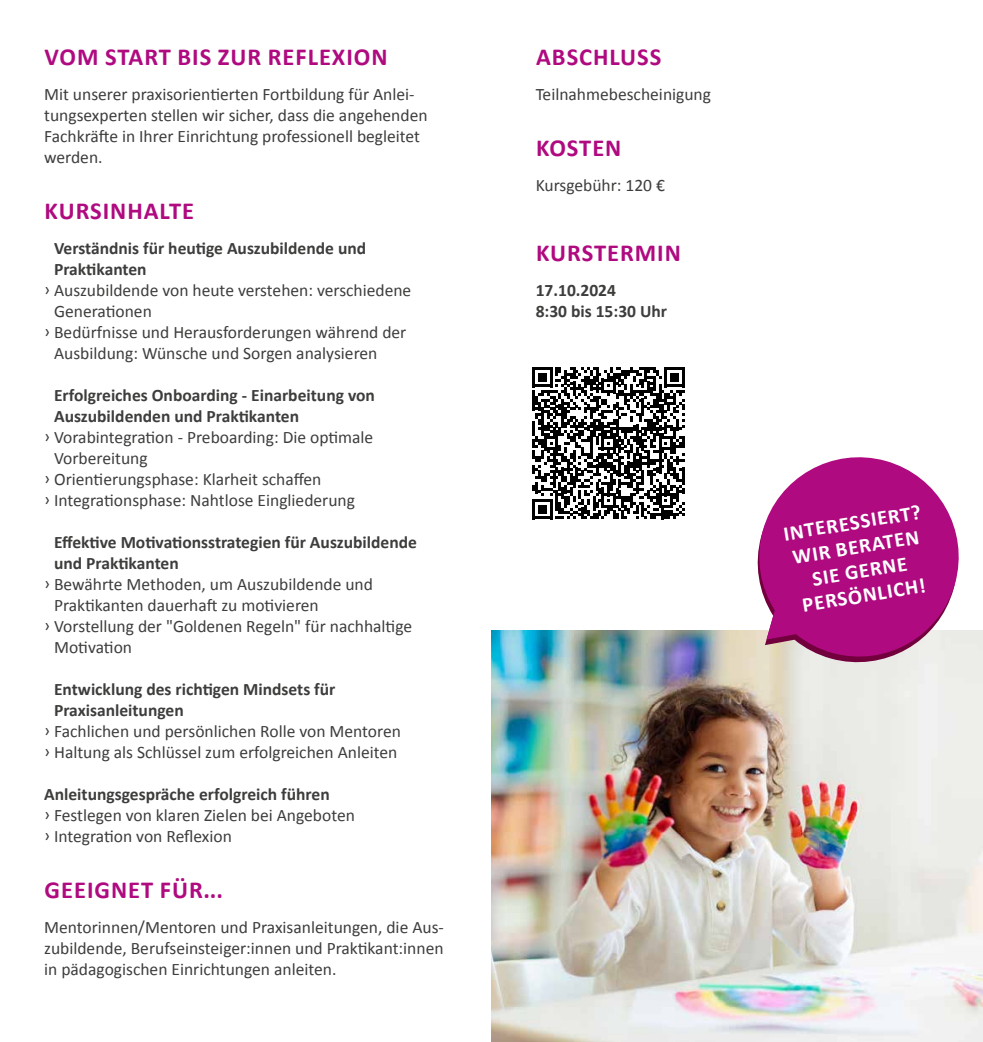
<style>
.page{position:relative;width:983px;height:1042px;background:#fff}
.page>*{position:absolute;margin:0;border:0;box-sizing:border-box;transform-origin:0 0}
.t1{font:700 24.5px "Calibri";letter-spacing:.04em;color:#af0a7f}
.t2{font:700 21px/24.5px "Calibri";color:#fff;text-align:center}
.t3{font:17.5px/21px "Calibri";color:#3d3d3c}
.t4{font:700 17.5px/21px "Calibri";color:#3d3d3c}
</style>
<div class="page">
<img style="left:491px;top:631px;width:491px;height:411px">
<svg style="left:753px;top:630px;width:214px;height:43px"></svg>
<svg style="left:754px;top:457px;width:215px;height:210px;fill:#af0a7f"></svg>
<svg style="left:532px;top:367px;width:152px;height:152px"></svg>
<h1 class="t1" style="left:45px;top:40px;width:344px">VOM START BIS ZUR REFLEXION</h1>
<p class="t3" style="left:44px;top:83px;width:385px">Mit unserer praxisorientierten Fortbildung für Anlei&shy;tungsexperten stellen wir sicher, dass die angehenden Fachkräfte in Ihrer Einrichtung professionell begleitet werden.</p>
<h1 class="t1" style="left:45px;top:194px;width:151px">KURSINHALTE</h1>
<p class="t4" style="left:54px;top:237px;width:313px">Verständnis für heutige Auszubildende und<br>Praktikanten</p>
<p class="t3" style="left:44px;top:279px;width:368px">ͧ Auszubildende von heute verstehen: verschiedene</p>
<p class="t3" style="left:54px;top:300px;width:99px">Generationen</p>
<p class="t3" style="left:44px;top:321px;width:363px">ͧ Bedürfnisse und Herausforderungen während der</p>
<p class="t3" style="left:54px;top:342px;width:325px">Ausbildung: Wünsche und Sorgen analysieren</p>
<p class="t4" style="left:54px;top:384px;width:322px">Erfolgreiches Onboarding - Einarbeitung von<br>Auszubildenden und Praktikanten</p>
<p class="t3" style="left:44px;top:426px;width:330px">ͧ Vorabintegration - Preboarding: Die optimale</p>
<p class="t3" style="left:54px;top:447px;width:95px">Vorbereitung</p>
<p class="t3" style="left:44px;top:468px;width:279px">ͧ Orientierungsphase: Klarheit schaffen</p>
<p class="t3" style="left:44px;top:489px;width:312px">ͧ Integrationsphase: Nahtlose Eingliederung</p>
<p class="t4" style="left:54px;top:531px;width:364px">Effektive Motivationsstrategien für Auszubildende und Praktikanten</p>
<p class="t3" style="left:44px;top:573px;width:330px">ͧ Bewährte Methoden, um Auszubildende und</p>
<p class="t3" style="left:54px;top:594px;width:266px">Praktikanten dauerhaft zu motivieren</p>
<p class="t3" style="left:44px;top:615px;width:369px">ͧ Vorstellung der "Goldenen Regeln" für nachhaltige</p>
<p class="t3" style="left:54px;top:636px;width:79px">Motivation</p>
<p class="t4" style="left:54px;top:678px;width:283px">Entwicklung des richtigen Mindsets für<br>Praxisanleitungen</p>
<p class="t3" style="left:44px;top:720px;width:358px">ͧ Fachlichen und persönlichen Rolle von Mentoren ͧ Haltung als Schlüssel zum erfolgreichen Anleiten</p>
<p class="t4" style="left:44px;top:783px;width:287px">Anleitungsgespräche erfolgreich führen</p>
<p class="t3" style="left:44px;top:804px;width:312px">ͧ Festlegen von klaren Zielen bei Angeboten ͧ Integration von Reflexion</p>
<h1 class="t1" style="left:45px;top:873px;width:180px">GEEIGNET FÜR...</h1>
<p class="t3" style="left:44px;top:916px;width:401px;text-align:justify">Mentorinnen/Mentoren und Praxisanleitungen, die Aus&shy;zubildende, Berufseinsteiger:innen und Praktikant:innen in pädagogischen Einrichtungen anleiten.</p>
<h1 class="t1" style="left:536px;top:40px;width:127px">ABSCHLUSS</h1>
<p class="t3" style="left:535px;top:83px;width:177px">Teilnahmebescheinigung</p>
<h1 class="t1" style="left:536px;top:131px;width:87px">KOSTEN</h1>
<p class="t3" style="left:535px;top:174px;width:131px">Kursgebühr: 120 €</p>
<h1 class="t1" style="left:536px;top:236px;width:146px">KURSTERMIN</h1>
<p class="t4" style="left:535px;top:279px;width:133px">17.10.2024<br>8:30 bis 15:30 Uhr</p>
<p class="t2" style="left:781px;top:520px;width:140px;rotate:-9deg">INTERESSIERT?<br>WIR BERATEN<br>SIE GERNE<br>PERSÖNLICH!</p>
</div>
